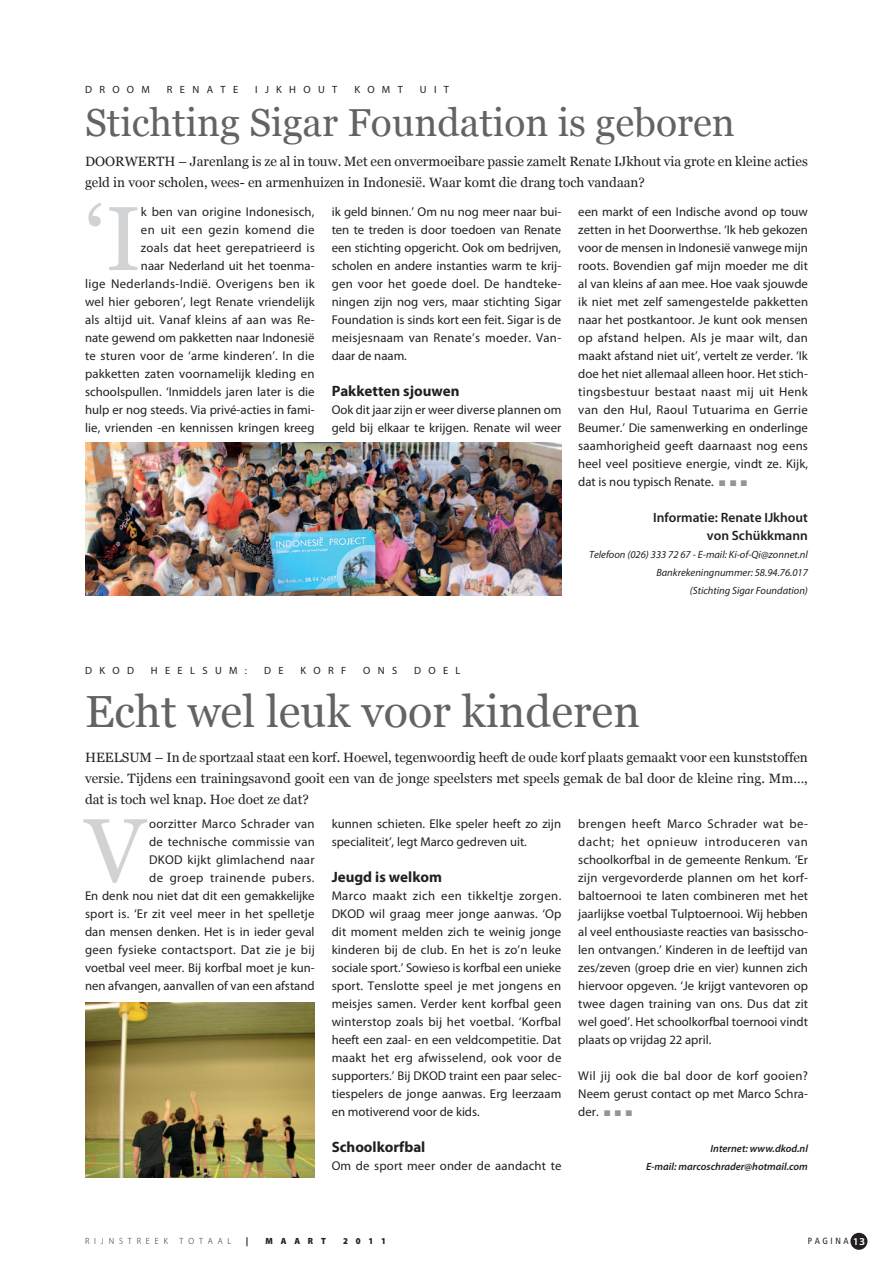
<style>
.page{position:relative;width:893px;height:1263px;background:#fff}
.page>*{position:absolute;margin:0;border:0;box-sizing:border-box;transform-origin:0 0}
.t1{font:90.75px "Georgia";color:#d1d2d4}
.t2{font:45px "Georgia";color:#636366}
.t3{font:39px "Georgia";color:#636366}
.t4{font:700 15px "Myriad Pro";color:#231f20}
.t5{font:13.5px/21px "Georgia";color:#231f20}
.t6{font:600 13.5px/18px "Myriad Pro";color:#231f20;text-align:right}
.t7{font:12.75px/18px "Myriad Pro";letter-spacing:.005em;color:#231f20;text-align:justify}
.t8{font:italic 10.5px/18px "Myriad Pro";color:#231f20;text-align:right}
.t9{font:italic 600 10.5px/18px "Myriad Pro";color:#231f20;text-align:right}
.t10{font:10.5px "Myriad Pro";letter-spacing:.7em;color:#231f20}
.t11{font:300 9px "Myriad Pro";letter-spacing:.57em;color:#231f20;scale:.95 1}
.t12{font:900 9px "Myriad Pro";letter-spacing:.91em;color:#231f20;scale:.95 1}
.t13{font:condensed 9px "Frutiger";letter-spacing:.285em;color:#231f20}
.s1{color:#939598}
.s2{font-family:"Myriad Pro";font-weight:600;font-stretch:semi-expanded;font-size:10.5px;color:#fff}
</style>
<div class="page">
<div style="left:850px;top:1233px;width:17px;height:17px;background:#231f20;border-radius:50%"></div>
<img style="left:85px;top:443px;width:476px;height:153px">
<img style="left:85px;top:1003px;width:230px;height:174px">
<p class="t10" style="left:85px;top:83px;width:66px">DROOM</p>
<p class="t10" style="left:167px;top:83px;width:73px">RENATE</p>
<p class="t10" style="left:255px;top:83px;width:84px">IJKHOUT</p>
<p class="t10" style="left:354px;top:83px;width:50px">KOMT</p>
<p class="t10" style="left:420px;top:83px;width:31px">UIT</p>
<h3 class="t3" style="left:85px;top:99px;width:651px">Stichting Sigar Foundation is geboren</h3>
<p class="t5" style="left:85px;top:151px;width:724px">DOORWERTH – Jarenlang is ze al in touw. Met een onvermoeibare passie zamelt Renate IJkhout via grote en kleine acties geld in voor scholen, wees- en armenhuizen in Indonesië. Waar komt die drang toch vandaan?</p>
<p class="t7" style="left:332px;top:203px;width:231px">ik geld binnen.’ Om nu nog meer naar bui&shy;ten te treden is door toedoen van Renate een stichting opgericht. Ook om bedrijven, scholen en andere instanties warm te krij&shy;gen voor het goede doel. De handteke&shy;ningen zijn nog vers, maar stichting Sigar Foundation is sinds kort een feit. Sigar is de meisjesnaam van Renate’s moeder. Van&shy;daar de naam.</p>
<p class="t4" style="left:332px;top:381px;width:129px">Pakketten sjouwen</p>
<p class="t7" style="left:332px;top:401px;width:231px">Ook dit jaar zijn er weer diverse plannen om geld bij elkaar te krijgen. Renate wil weer</p>
<h1 class="t1" style="left:85px;top:184px;width:57px">‘I</h1>
<p class="t7" style="left:578px;top:203px;width:231px">een markt of een Indische avond op touw zetten in het Doorwerthse. ‘Ik heb gekozen voor de mensen in Indonesië vanwege mijn roots. Bovendien gaf mijn moeder me dit al van kleins af aan mee. Hoe vaak sjouwde ik niet met zelf samengestelde pakketten naar het postkantoor. Je kunt ook mensen op afstand helpen. Als je maar wilt, dan maakt afstand niet uit’, vertelt ze verder. ‘Ik doe het niet allemaal alleen hoor. Het stich&shy;tingsbestuur bestaat naast mij uit Henk van den Hul, Raoul Tutuarima en Gerrie Beumer.’ Die samenwerking en onderlinge saamhorigheid geeft daarnaast nog eens heel veel positieve energie, vindt ze. Kijk, dat is nou typisch Renate. <span class="s1">■</span> <span class="s1">■</span> <span class="s1">■</span></p>
<p class="t6" style="left:653px;top:508px;width:156px">Informatie: Renate IJkhout von Schükkmann</p>
<p class="t8" style="left:589px;top:545px;width:220px">Telefoon (026) 333 72 67 - E-mail: Ki-of-Qi@zonnet.nl<br>Bankrekeningnummer: 58.94.76.017<br>(Stichting Sigar Foundation)</p>
<p class="t7" style="left:85px;top:203px;width:231px;text-align:right">k ben van origine Indonesisch,<br>en uit een gezin komend die<br>zoals dat heet gerepatrieerd is<br>naar Nederland uit het toenma-<br>lige Nederlands-Indië. Overigens ben ik wel hier geboren’, legt Renate vriendelijk als altijd uit. Vanaf kleins af aan was Re&shy;nate gewend om pakketten naar Indonesië te sturen voor de ‘arme kinderen’. In die pakketten zaten voornamelijk kleding en schoolspullen. ‘Inmiddels jaren later is die hulp er nog steeds. Via privé-acties in fami&shy;lie, vrienden -en kennissen kringen kreeg</p>
<p class="t10" style="left:85px;top:664px;width:50px">DKOD</p>
<p class="t10" style="left:151px;top:664px;width:98px">HEELSUM:</p>
<p class="t10" style="left:264px;top:664px;width:21px">D E</p>
<p class="t10" style="left:300px;top:664px;width:47px">KORF</p>
<p class="t10" style="left:363px;top:664px;width:36px">ONS</p>
<p class="t10" style="left:414px;top:664px;width:48px">DOEL</p>
<h2 class="t2" style="left:85px;top:684px;width:556px">Echt wel leuk voor kinderen</h2>
<p class="t5" style="left:85px;top:747px;width:724px;text-align:justify">HEELSUM – In de sportzaal staat een korf. Hoewel, tegenwoordig heeft de oude korf plaats gemaakt voor een kunststoffen versie. Tijdens een trainingsavond gooit een van de jonge speelsters met speels gemak de bal door de kleine ring. Mm…, dat is toch wel knap. Hoe doet ze dat?</p>
<p class="t7" style="left:332px;top:815px;width:231px">kunnen schieten. Elke speler heeft zo zijn specialiteit’, legt Marco gedreven uit.</p>
<p class="t4" style="left:332px;top:867px;width:112px">Jeugd is welkom</p>
<p class="t7" style="left:332px;top:887px;width:231px">Marco maakt zich een tikkeltje zorgen.<br>DKOD wil graag meer jonge aanwas. ‘Op dit moment melden zich te weinig jonge kinderen bij de club. En het is zo’n leuke sociale sport.’ Sowieso is korfbal een unieke sport. Tenslotte speel je met jongens en meisjes samen. Verder kent korfbal geen winterstop zoals bij het voetbal. ‘Korfbal heeft een zaal- en een veldcompetitie. Dat maakt het erg afwisselend, ook voor de supporters.’ Bij DKOD traint een paar selec&shy;tiespelers de jonge aanwas. Erg leerzaam en motiverend voor de kids.</p>
<p class="t4" style="left:332px;top:1137px;width:95px">Schoolkorfbal</p>
<p class="t7" style="left:332px;top:1157px;width:231px">Om de sport meer onder de aandacht te</p>
<h1 class="t1" style="left:85px;top:796px;width:62px">V</h1>
<p class="t7" style="left:578px;top:815px;width:231px">brengen heeft Marco Schrader wat be&shy;dacht; het opnieuw introduceren van schoolkorfbal in de gemeente Renkum. ‘Er zijn vergevorderde plannen om het korf&shy;baltoernooi te laten combineren met het jaarlijkse voetbal Tulptoernooi. Wij hebben al veel enthousiaste reacties van basisscho&shy;len ontvangen.’ Kinderen in de leeftijd van zes/zeven (groep drie en vier) kunnen zich hiervoor opgeven. ‘Je krijgt vantevoren op twee dagen training van ons. Dus dat zit wel goed’. Het schoolkorfbal toernooi vindt plaats op vrijdag 22 april.</p>
<p class="t7" style="left:578px;top:1067px;width:231px">Wil jij ook die bal door de korf gooien?<br>Neem gerust contact op met Marco Schra&shy;der. <span class="s1">■</span> <span class="s1">■</span> <span class="s1">■</span></p>
<p class="t9" style="left:646px;top:1139px;width:163px">Internet: www.dkod.nl<br>E-mail: marcoschrader@hotmail.com</p>
<p class="t7" style="left:85px;top:815px;width:231px;text-align:right">oorzitter Marco Schrader van<br>de technische commissie van<br>DKOD kijkt glimlachend naar<br>de groep trainende pubers.<br>En denk nou niet dat dit een gemakkelijke sport is. ‘Er zit veel meer in het spelletje dan mensen denken. Het is in ieder geval geen fysieke contactsport. Dat zie je bij voetbal veel meer. Bij korfbal moet je kun&shy;nen afvangen, aanvallen of van een afstand</p>
<p class="t11" style="left:85px;top:1236px;width:89px">RIJNSTREEK</p>
<p class="t11" style="left:180px;top:1236px;width:56px">TOTAAL</p>
<p class="t12" style="left:246px;top:1235px;width:4px">|</p>
<p class="t12" style="left:266px;top:1235px;width:65px">MAART</p>
<p class="t12" style="left:343px;top:1235px;width:47px">2011</p>
<p class="t13" style="left:808px;top:1236px;width:59px">PAGINA <span class="s2">13</span></p>
</div>
